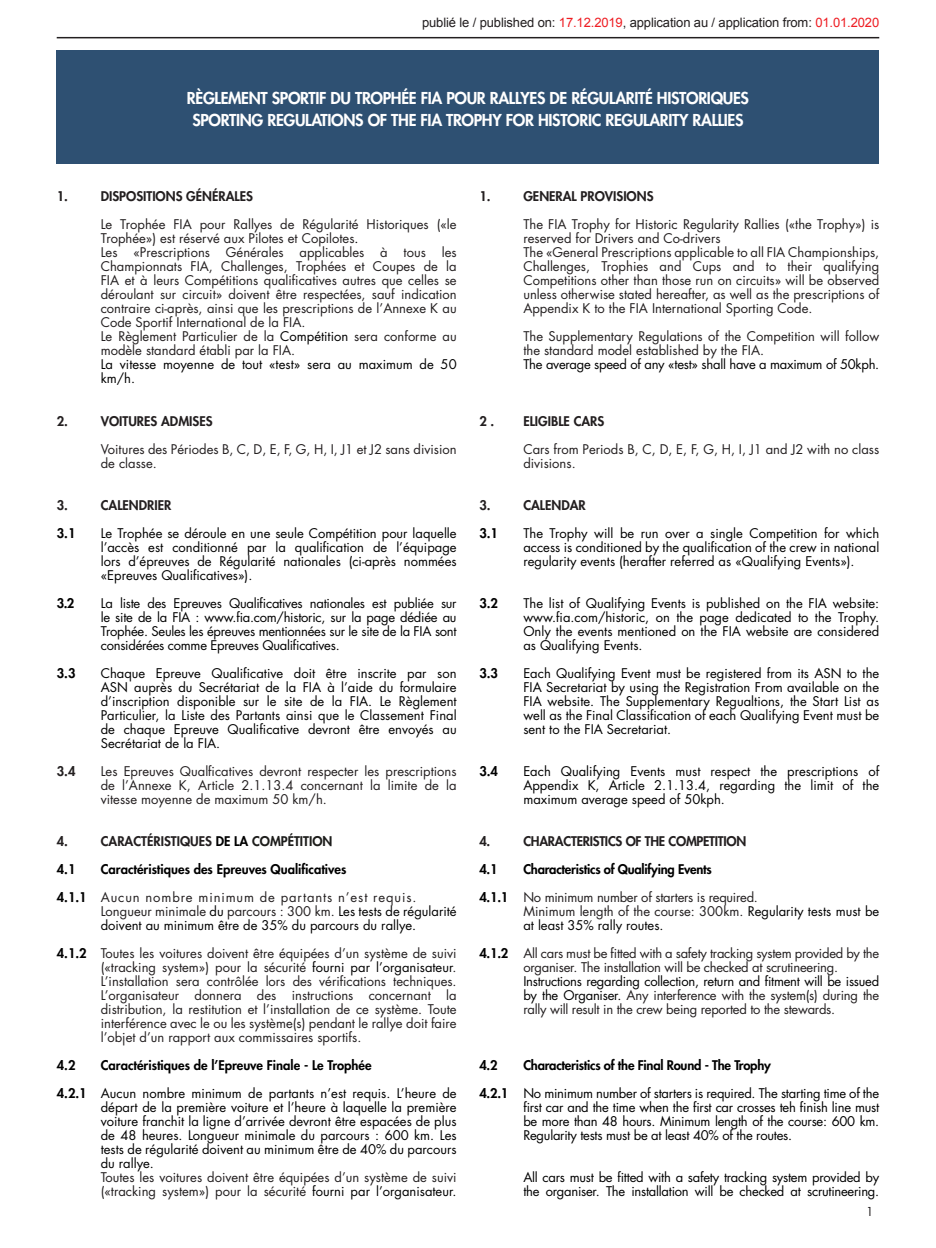
<style>
.page{position:relative;width:936px;height:1248px;background:#fff}
.page>*{position:absolute;margin:0;border:0;box-sizing:border-box;transform-origin:0 0}
.TITRE_BOX_BLEU{font:800 16px "Futura Std";letter-spacing:-.02em;color:#fff}
.Article_Normal{font:13px/14px "Futura Std";color:#000;text-align:justify}
.Article_Normal-2{font:13px/14px "Futura Std";color:#231f20}
.Article_Normal-3{font:13px/14px "Futura Std";letter-spacing:-.02em;color:#000}
.Article_Normal-4{font:13px/14px "Futura Std";letter-spacing:-.02em;color:#231f20;text-align:center}
.Chapitre{font:800 13px "Futura Std";color:#231f20}
.Article_Normal-5{font:800 13px "Futura Std";color:#000}
.Article_Normal-6{font:800 13px "Futura Std";letter-spacing:-.02em;color:#000}
.t1{font:13px "Arial";letter-spacing:-.01em;color:#231f20}
.Chapitre-2{font:800 13px "Futura Std";letter-spacing:-.02em;color:#231f20}
.Article_Normal-7{font:800 13px "Futura Std";color:#231f20}
.t2{font:12px "Futura Std";color:#231f20}
.s1{color:#ee1d23}
.s2{color:#000}
.s3{color:#1d1d1b}
.s4{font-weight:800;color:#000}
.s5{font-weight:800}
.s6{color:#231f20}
</style>
<div class="page">
<div style="left:57px;top:51px;width:822px;height:113px;background:#2e5072"></div>
<hr style="left:57px;top:37px;width:822px;height:1px;background:#231f20">
<p class="t1" style="left:422px;top:14px;width:458px">publié le / published on: <span class="s1">17.12.2019</span>, application au / application from: <span class="s1">01.01.2020</span></p>
<p class="TITRE_BOX_BLEU" style="left:187px;top:88px;width:563px">RÈGLEMENT SPORTIF DU TROPHÉE FIA POUR RALLYES DE RÉGULARITÉ HISTORIQUES</p>
<p class="TITRE_BOX_BLEU" style="left:192px;top:110px;width:552px">SPORTING REGULATIONS OF THE FIA TROPHY FOR HISTORIC REGULARITY RALLIES</p>
<p class="Chapitre" style="left:57px;top:188px;width:13px">1.</p>
<p class="Chapitre" style="left:101px;top:188px;width:154px">DISPOSITIONS GÉNÉRALES</p>
<p class="Article_Normal-2" style="left:101px;top:218px;width:357px">Le Trophée FIA pour Rallyes de Régularité Historiques («le<br>Trophée») est réservé aux Pilotes et Copilotes<span class="s2">.</span></p>
<p class="Article_Normal-2" style="left:101px;top:246px;width:357px;text-align:justify">Les «Prescriptions Générales applicables à tous les Championnats FIA, Challenges, Trophées et Coupes de la FIA et à leurs Compétitions qualificatives autres que celles se déroulant sur circuit» doivent être respectées, sauf indication contraire ci-après, ainsi que les prescriptions de l’Annexe K au Code Sportif International de la FIA.</p>
<p class="Article_Normal-2" style="left:101px;top:330px;width:357px">Le Règlement Particulier de la <span class="s2">Compétition</span> sera conforme au modèle standard établi par la FIA.</p>
<p class="Article_Normal" style="left:101px;top:358px;width:357px">La vitesse moyenne de tout «test» sera au maximum de 50 km/h.</p>
<p class="Chapitre" style="left:57px;top:412px;width:13px">2.</p>
<p class="Chapitre" style="left:101px;top:412px;width:113px">VOITURES ADMISES</p>
<p class="Article_Normal-2" style="left:101px;top:442px;width:357px">Voitures des Périodes B, C, D, E, F, G, H, I, J1 et J2 sans division de classe.</p>
<p class="Chapitre" style="left:57px;top:496px;width:13px">3.</p>
<p class="Chapitre" style="left:101px;top:496px;width:72px">CALENDRIER</p>
<p class="Article_Normal-5" style="left:57px;top:524px;width:20px">3.1</p>
<p class="Article_Normal" style="left:101px;top:526px;width:357px">Le Trophée se déroule en une seule Compétition pour laquelle l’accès est conditionné par la qualification de l’équipage lors d’épreuves de Régularité nationales (ci-après nommées «Epreuves Qualificatives»).</p>
<p class="Article_Normal-5" style="left:57px;top:594px;width:19px">3.2</p>
<p class="Article_Normal" style="left:101px;top:596px;width:357px">La liste des Epreuves Qualificatives nationales est publiée sur le site de la FIA : www.fia.com/historic, sur la page dédiée au Trophée. Seules les épreuves mentionnées sur le site de la FIA sont considérées comme Epreuves Qualificatives.</p>
<p class="Article_Normal-5" style="left:57px;top:664px;width:20px">3.3</p>
<p class="Article_Normal" style="left:101px;top:666px;width:357px">Chaque Epreuve Qualificative doit être inscrite par son ASN auprès du Secrétariat de la FIA à l’aide du formulaire d’inscription disponible sur le site de la FIA. Le Règlement Particulier, la Liste des Partants ainsi que le Classement Final de chaque Epreuve Qualificative devront être envoyés au Secrétariat de la FIA.</p>
<p class="Article_Normal-7" style="left:57px;top:762px;width:20px">3.4</p>
<p class="Article_Normal-2" style="left:101px;top:764px;width:357px;text-align:justify">Les Epreuves Qualficatives devront respecter les prescriptions de l’Annexe K, Article 2.1.13.4 concernant la limite de la vitesse moyenne de maximum 50 km/h.</p>
<p class="Chapitre" style="left:57px;top:832px;width:13px">4.</p>
<p class="Chapitre" style="left:101px;top:832px;width:233px">CARACTÉRISTIQUES <span class="s2">DE LA</span> <span class="s3">COMPÉTITION</span></p>
<p class="Article_Normal-5" style="left:57px;top:860px;width:20px">4.1</p>
<p class="Article_Normal-5" style="left:101px;top:860px;width:247px">Caractéristiques des Epreuves Qualificatives</p>
<p class="Article_Normal-2" style="left:101px;top:890px;width:357px;text-indent:-44px"><span class="s4">4.1.1</span> Aucun nombre minimum de partants n’est requis.<br>Longueur minimale <span class="s2">du</span> parcours : 300 km. <span class="s2">Les tests de régularité doivent au minimum être de 35% du parcours du rallye.</span></p>
<p class="Article_Normal-2" style="left:101px;top:946px;width:357px;text-align:justify;text-indent:-44px"><span class="s4">4.1.2</span> Toutes les voitures doivent être équipées d’un système de suivi («tracking system») pour la sécurité <span class="s2">fourni par l’organisateur</span>.<br>L’installation sera contrôlée lors des vérifications techniques.<br>L’organisateur donnera des instructions concernant la distribution, la restitution et l’installation de ce système. Toute interférence avec le ou les système(s) pendant le rallye doit faire l’objet d’un rapport aux commissaires sportifs.</p>
<p class="Article_Normal-5" style="left:57px;top:1056px;width:20px">4.2</p>
<p class="Article_Normal-5" style="left:101px;top:1056px;width:272px">Caractéristiques de l’Epreuve Finale - Le Trophée</p>
<p class="Article_Normal" style="left:101px;top:1086px;width:357px;text-indent:-44px"><span class="s5">4.2.1</span> Aucun nombre minimum de partants n’est requis. L’heure de départ de la première voiture et l’heure à laquelle la première voiture franchit la ligne d’arrivée devront être espacées de plus de 48 heures. Longueur minimale du parcours : 600 km. Les tests de régularité doivent au minimum être de 40% du parcours du rallye.</p>
<p class="Article_Normal-2" style="left:101px;top:1170px;width:357px">Toutes les voitures doivent être équipées d’un système de suivi («tracking system») pour la sécurité <span class="s2">fourni par l’organisateur.</span></p>
<p class="Chapitre" style="left:479px;top:188px;width:13px">1.</p>
<p class="Chapitre" style="left:523px;top:188px;width:132px">GENERAL PROVISIONS</p>
<p class="Article_Normal-2" style="left:523px;top:218px;width:357px">The FIA Trophy for Historic Regularity Rallies («the Trophy») is reserved for Drivers and Co-drivers</p>
<p class="Article_Normal-2" style="left:523px;top:246px;width:357px;text-align:justify">The «General Prescriptions applicable to all FIA Championships, Challenges, Trophies and Cups and to their qualifying Competitions other than those run on circuits» will be observed unless otherwise stated hereafter, as well as the prescriptions of Appendix K to the FIA International Sporting Code.</p>
<p class="Article_Normal-2" style="left:523px;top:330px;width:357px">The Supplementary Regulations of the Competition will follow the standard model established by the FIA.</p>
<p class="Article_Normal-3" style="left:523px;top:358px;width:357px">The average speed of any «test» shall have a maximum of 50kph.</p>
<p class="Chapitre" style="left:479px;top:412px;width:126px">2 . ELIGIBLE CARS</p>
<p class="Article_Normal-2" style="left:523px;top:442px;width:357px">Cars from Periods B, C, D, E, F, G, H, I, J1 and J2 with no class divisions.</p>
<p class="Chapitre" style="left:479px;top:496px;width:13px">3.</p>
<p class="Chapitre" style="left:523px;top:496px;width:64px">CALENDAR</p>
<p class="Article_Normal-5" style="left:479px;top:524px;width:20px">3.1</p>
<p class="Article_Normal" style="left:523px;top:526px;width:357px">The Trophy will be run over a single Competition for which access is conditioned by the qualification of the crew in national regularity events (herafter referred as «Qualifying Events»).</p>
<p class="Article_Normal-5" style="left:479px;top:594px;width:20px">3.2</p>
<p class="Article_Normal" style="left:523px;top:596px;width:357px">The list of Qualifying Events is published on the FIA website: www.fia.com/historic, on the page dedicated to the Trophy.<br>Only the events mentioned on the FIA website are considered as Qualifying Events.</p>
<p class="Article_Normal-5" style="left:479px;top:664px;width:20px">3.3</p>
<p class="Article_Normal" style="left:523px;top:666px;width:357px">Each Qualifying Event must be registered from its ASN to the FIA Secretariat by using the Registration From available on the FIA website. The Supplementary Regualtions, the Start List as well as the Final Classification of each Qualifying Event must be sent to the FIA Secretariat.</p>
<p class="Article_Normal-5" style="left:479px;top:762px;width:20px">3.4</p>
<p class="Article_Normal" style="left:523px;top:764px;width:357px">Each Qualifying Events must respect the prescriptions of Appendix K, Article 2.1.13.4, regarding the limit of the maximum average speed of 50kph.</p>
<p class="Chapitre" style="left:479px;top:832px;width:13px">4.</p>
<p class="Chapitre-2" style="left:523px;top:832px;width:224px">CHARACTERISTICS OF THE COMPETITION</p>
<p class="Article_Normal-5" style="left:479px;top:860px;width:20px">4.1</p>
<p class="Article_Normal-6" style="left:523px;top:860px;width:190px">Characteristics of Qualifying Events</p>
<p class="Article_Normal-4" style="left:479px;top:890px;width:280px"><span class="s4">4.1.1</span> No minimum number of starters is required.</p>
<p class="Article_Normal" style="left:523px;top:904px;width:357px"><span class="s6">Minimum length of the course: 300km.</span> Regularity tests must be at least 35% rally routes.</p>
<p class="Article_Normal-4" style="left:479px;top:946px;width:401px"><span class="s4">4.1.2</span> All cars must be fitted with a safety tracking system provided by the organiser. The installation will be checked at scrutineering.</p>
<p class="Article_Normal-2" style="left:523px;top:974px;width:357px;text-align:justify"><span class="s2">Instructions regarding collection, return and fitment will be issued by the Organiser.</span> Any interference with the system(s) during the rally will result in the crew being reported to the stewards.</p>
<p class="Article_Normal-5" style="left:479px;top:1056px;width:20px">4.2</p>
<p class="Article_Normal-6" style="left:523px;top:1056px;width:249px">Characteristics of the Final Round - The Trophy</p>
<p class="Article_Normal" style="left:523px;top:1086px;width:357px;text-indent:-44px"><span class="s5">4.2.1</span> No minimum number of starters is required. The starting time of the first car and the time when the first car crosses teh finish line must be more than 48 hours. Minimum length of the course: 600 km.<br>Regularity tests must be at least 40% of the routes.</p>
<p class="Article_Normal-3" style="left:523px;top:1170px;width:357px">All cars must be fitted with a safety tracking system provided by the organiser. The installation will be checked at scrutineering.</p>
<p class="t2" style="left:866px;top:1203px;width:9px">1</p>
</div>
